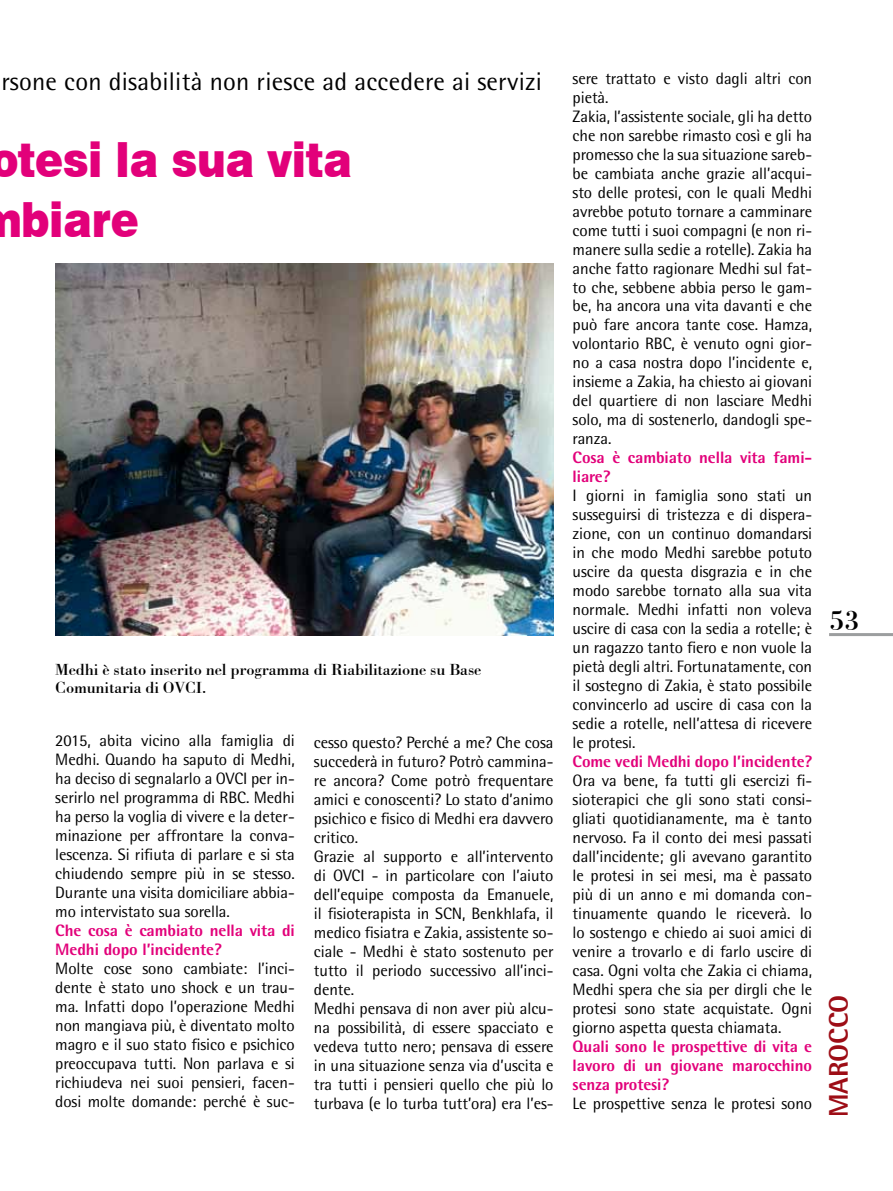
<style>
.page{position:relative;width:893px;height:1191px;background:#fff}
.page>*{position:absolute;margin:0;border:0;box-sizing:border-box;transform-origin:0 0}
.t1{font:900 48.45px/60px "Swiss 721 BT";letter-spacing:-.01em;color:#e2007a;scale:.87 1}
.t2{font:30px "Bodoni BT";color:#000}
.t3{font:800 27px "Rotis Semi Sans Std";color:#9d0d16}
.t4{font:25.5px "Rotis Semi Sans Std";letter-spacing:.01em;color:#000}
.t5{font:16.5px/18.9px "Rotis Semi Sans Std";letter-spacing:-.005em;color:#000;text-align:justify}
.t6{font:800 16.5px/18.9px "Rotis Semi Sans Std";letter-spacing:-.005em;color:#e2007a}
.t7{font:16.5px/18px "Bodoni BT";letter-spacing:-.01em;color:#000}
</style>
<div class="page">
<hr style="left:829px;top:633px;width:64px;height:3px;background:#9c9e9f">
<img style="left:55px;top:264px;width:498px;height:372px">
<h3 class="t4" style="left:2px;top:66px;width:542px">rsone con disabilità non riesce ad accedere ai servizi</h3>
<h1 class="t1" style="left:-22px;top:129px;width:431px">otesi la sua vita mbiare</h1>
<p class="t7" style="left:55px;top:660px;width:428px">Medhi è stato inserito nel programma di Riabilitazione su Base<br>Comunitaria di OVCI.</p>
<p class="t5" style="left:55px;top:731px;width:241px">2015, abita vicino alla famiglia di Medhi. Quando ha saputo di Medhi, ha deciso di segnalarlo a OVCI per in&shy;serirlo nel programma di RBC. Medhi ha perso la voglia di vivere e la deter&shy;minazione per affrontare la conva&shy;lescenza. Si rifiuta di parlare e si sta chiudendo sempre più in se stesso.<br>Durante una visita domiciliare abbia&shy;mo intervistato sua sorella.</p>
<p class="t6" style="left:55px;top:921px;width:241px">Che cosa è cambiato nella vita di<br>Medhi dopo l’incidente?</p>
<p class="t5" style="left:55px;top:959px;width:241px">Molte cose sono cambiate: l’inci&shy;dente è stato uno shock e un trau&shy;ma. Infatti dopo l’operazione Medhi non mangiava più, è diventato molto magro e il suo stato fisico e psichico preoccupava tutti. Non parlava e si richiudeva nei suoi pensieri, facen&shy;dosi molte domande: perché è suc-</p>
<p class="t5" style="left:314px;top:733px;width:241px;text-align:left">cesso questo? Perché a me? Che cosa succederà in futuro? Potrò cammina&shy;re ancora? Come potrò frequentare amici e conoscenti? Lo stato d’animo psichico e fisico di Medhi era davvero critico.<br>Grazie al supporto e all’intervento di OVCI - in particolare con l’aiuto dell’equipe composta da Emanuele, il fisioterapista in SCN, Benkhlafa, il medico fisiatra e Zakia, assistente so&shy;ciale - Medhi è stato sostenuto per tutto il periodo successivo all’inci&shy;dente.<br>Medhi pensava di non aver più alcu&shy;na possibilità, di essere spacciato e vedeva tutto nero; pensava di essere in una situazione senza via d’uscita e tra tutti i pensieri quello che più lo turbava (e lo turba tutt’ora) era l’es-</p>
<p class="t5" style="left:573px;top:69px;width:241px;text-align:left">sere trattato e visto dagli altri con pietà.<br>Zakia, l’assistente sociale, gli ha detto che non sarebbe rimasto così e gli ha promesso che la sua situazione sareb&shy;be cambiata anche grazie all’acqui&shy;sto delle protesi, con le quali Medhi avrebbe potuto tornare a camminare come tutti i suoi compagni (e non ri&shy;manere sulla sedie a rotelle). Zakia ha anche fatto ragionare Medhi sul fat&shy;to che, sebbene abbia perso le gam&shy;be, ha ancora una vita davanti e che può fare ancora tante cose. Hamza, volontario RBC, è venuto ogni gior&shy;no a casa nostra dopo l’incidente e, insieme a Zakia, ha chiesto ai giovani del quartiere di non lasciare Medhi solo, ma di sostenerlo, dandogli spe&shy;ranza.</p>
<p class="t6" style="left:573px;top:448px;width:241px">Cosa è cambiato nella vita fami&shy;liare?</p>
<p class="t5" style="left:573px;top:486px;width:241px">I giorni in famiglia sono stati un susseguirsi di tristezza e di dispera&shy;zione, con un continuo domandarsi in che modo Medhi sarebbe potuto uscire da questa disgrazia e in che modo sarebbe tornato alla sua vita normale. Medhi infatti non voleva uscire di casa con la sedia a rotelle; è un ragazzo tanto fiero e non vuole la pietà degli altri. Fortunatamente, con il sostegno di Zakia, è stato possibile convincerlo ad uscire di casa con la sedie a rotelle, nell’attesa di ricevere le protesi.</p>
<p class="t6" style="left:573px;top:751px;width:241px">Come vedi Medhi dopo l’incidente?</p>
<p class="t5" style="left:573px;top:771px;width:241px">Ora va bene, fa tutti gli esercizi fi&shy;sioterapici che gli sono stati consi&shy;gliati quotidianamente, ma è tanto nervoso. Fa il conto dei mesi passati dall’incidente; gli avevano garantito le protesi in sei mesi, ma è passato più di un anno e mi domanda con&shy;tinuamente quando le riceverà. Io lo sostengo e chiedo ai suoi amici di venire a trovarlo e di farlo uscire di casa. Ogni volta che Zakia ci chiama, Medhi spera che sia per dirgli che le protesi sono state acquistate. Ogni giorno aspetta questa chiamata.</p>
<p class="t6" style="left:573px;top:1036px;width:241px;text-align:justify">Quali sono le prospettive di vita e lavoro di un giovane marocchino senza protesi?</p>
<p class="t5" style="left:573px;top:1093px;width:241px">Le prospettive senza le protesi sono</p>
<h2 class="t2" style="left:829px;top:601px;width:32px">53</h2>
<h3 class="t3" style="left:821px;top:1117px;width:124px;rotate:-90deg">MAROCCO</h3>
</div>
